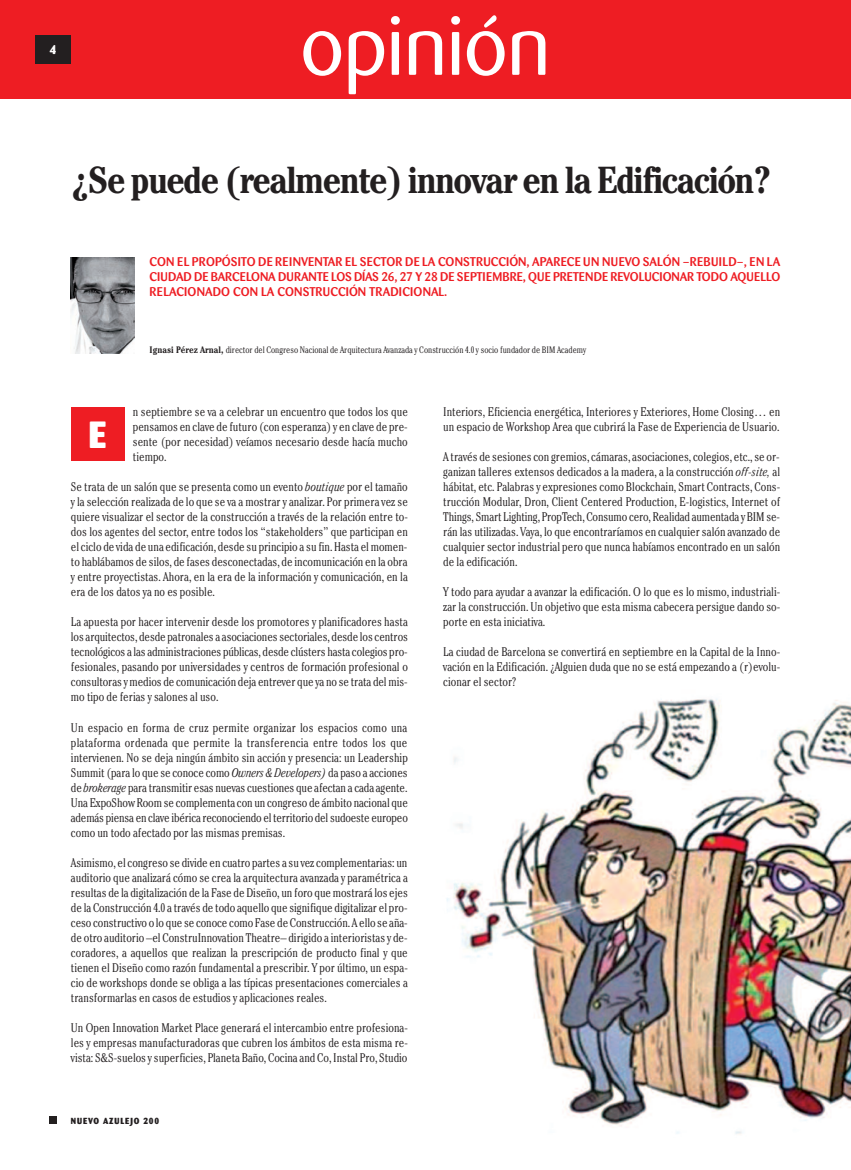
<style>
.page{position:relative;width:851px;height:1170px;background:#fff}
.page>*{position:absolute;margin:0;border:0;box-sizing:border-box;transform-origin:0 0}
.t1{font:82.62px "Barmeno";color:#fff}
.t2{font:700 condensed 37.5px "Cheltenham";letter-spacing:-.045em;color:#231f20}
.t3{font:800 37.5px "Barmeno";color:#fff}
.t4{font:300 condensed 12.5px/15px "Cheltenham";color:#231f20;text-align:justify}
.t5{font:500 12.5px/15px "Barmeno";letter-spacing:.015em;color:#ee1d23;text-align:justify}
.t6{font:800 12.5px "Barmeno";color:#fff}
.t7{font:300 condensed 9.38px "Cheltenham";color:#231f20}
.t8{font:800 8.75px "Barmeno";letter-spacing:.1em;color:#231f20}
.s1{font-weight:700}
.s2{font-style:italic}
</style>
<div class="page">
<img style="left:446px;top:699px;width:404px;height:435px">
<div style="left:50px;top:1116px;width:7px;height:7px;background:#231f20"></div>
<img style="left:71px;top:257px;width:63px;height:96px">
<div style="left:0;top:0;width:850px;height:99px;background:#ee1d23"></div>
<div style="left:35px;top:35px;width:36px;height:29px;background:#231f20"></div>
<div style="left:71px;top:407px;width:53px;height:53px;background:#ee1d23"></div>
<p class="t6" style="left:50px;top:45px;width:8px">4</p>
<h1 class="t1" style="left:301px;top:12px;width:251px">opinión</h1>
<h2 class="t2" style="left:71px;top:167px;width:702px">¿Se puede (realmente) innovar en la Edificación?</h2>
<p class="t5" style="left:149px;top:255px;width:632px">CON EL PROPÓSITO DE REINVENTAR EL SECTOR DE LA CONSTRUCCIÓN, APARECE UN NUEVO SALÓN –REBUILD–, EN LA CIUDAD DE BARCELONA DURANTE LOS DÍAS 26, 27 Y 28 DE SEPTIEMBRE, QUE PRETENDE REVOLUCIONAR TODO AQUELLO RELACIONADO CON LA CONSTRUCCIÓN TRADICIONAL.</p>
<p class="t7" style="left:149px;top:347px;width:438px"><span class="s1">Ignasi Pérez Arnal,</span> director del Congreso Nacional de Arquitectura Avanzada y Construcción 4.0 y socio fundador de BIM Academy</p>
<p class="t4" style="left:133px;top:405px;width:276px">n septiembre se va a celebrar un encuentro que todos los que pensamos en clave de futuro (con esperanza) y en clave de pre&shy;sente (por necesidad) veíamos necesario desde hacía mucho tiempo.</p>
<p class="t4" style="left:71px;top:480px;width:338px">Se trata de un salón que se presenta como un evento <span class="s2">boutique</span> por el tamaño y la selección realizada de lo que se va a mostrar y analizar. Por primera vez se quiere visualizar el sector de la construcción a través de la relación entre to&shy;dos los agentes del sector, entre todos los “stakeholders” que participan en el ciclo de vida de una edificación, desde su principio a su fin. Hasta el momen&shy;to hablábamos de silos, de fases desconectadas, de incomunicación en la obra y entre proyectistas. Ahora, en la era de la información y comunicación, en la era de los datos ya no es posible.</p>
<p class="t4" style="left:71px;top:615px;width:338px">La apuesta por hacer intervenir desde los promotores y planificadores hasta los arquitectos, desde patronales a asociaciones sectoriales, desde los centros tecnológicos a las administraciones públicas, desde clústers hasta colegios pro&shy;fesionales, pasando por universidades y centros de formación profesional o consultoras y medios de comunicación deja entrever que ya no se trata del mis&shy;mo tipo de ferias y salones al uso.</p>
<p class="t4" style="left:71px;top:720px;width:338px">Un espacio en forma de cruz permite organizar los espacios como una plataforma ordenada que permite la transferencia entre todos los que intervienen. No se deja ningún ámbito sin acción y presencia: un Leadership Summit (para lo que se conoce como <span class="s2">Owners &amp; Developers)</span> da paso a acciones de <span class="s2">brokerage</span> para transmitir esas nuevas cuestiones que afectan a cada agente.<br>Una ExpoShow Room se complementa con un congreso de ámbito nacional que además piensa en clave ibérica reconociendo el territorio del sudoeste europeo como un todo afectado por las mismas premisas.</p>
<p class="t4" style="left:71px;top:855px;width:338px">Asimismo, el congreso se divide en cuatro partes a su vez complementarias: un auditorio que analizará cómo se crea la arquitectura avanzada y paramétrica a resultas de la digitalización de la Fase de Diseño, un foro que mostrará los ejes de la Construcción 4.0 a través de todo aquello que signifique digitalizar el pro&shy;ceso constructivo o lo que se conoce como Fase de Construcción. A ello se aña&shy;de otro auditorio –el ConstruInnovation Theatre– dirigido a interioristas y de&shy;coradores, a aquellos que realizan la prescripción de producto final y que tienen el Diseño como razón fundamental a prescribir. Y por último, un espa&shy;cio de workshops donde se obliga a las típicas presentaciones comerciales a transformarlas en casos de estudios y aplicaciones reales.</p>
<p class="t4" style="left:71px;top:1020px;width:338px">Un Open Innovation Market Place generará el intercambio entre profesiona&shy;les y empresas manufacturadoras que cubren los ámbitos de esta misma re&shy;vista: S&amp;S-suelos y superficies, Planeta Baño, Cocina and Co, Instal Pro, Studio</p>
<h2 class="t3" style="left:88px;top:419px;width:19px">E</h2>
<p class="t8" style="left:71px;top:1117px;width:90px">NUEVO AZULEJO 200</p>
<p class="t4" style="left:443px;top:405px;width:338px">Interiors, Eficiencia energética, Interiores y Exteriores, Home Closing… en un espacio de Workshop Area que cubrirá la Fase de Experiencia de Usuario.</p>
<p class="t4" style="left:443px;top:450px;width:338px">A través de sesiones con gremios, cámaras, asociaciones, colegios, etc., se or&shy;ganizan talleres extensos dedicados a la madera, a la construcción <span class="s2">off-site,</span> al hábitat, etc. Palabras y expresiones como Blockchain, Smart Contracts, Cons&shy;trucción Modular, Dron, Client Centered Production, E-logistics, Internet of Things, Smart Lighting, PropTech, Consumo cero, Realidad aumentada y BIM se&shy;rán las utilizadas. Vaya, lo que encontraríamos en cualquier salón avanzado de cualquier sector industrial pero que nunca habíamos encontrado en un salón de la edificación.</p>
<p class="t4" style="left:443px;top:585px;width:338px">Y todo para ayudar a avanzar la edificación. O lo que es lo mismo, industriali&shy;zar la construcción. Un objetivo que esta misma cabecera persigue dando so&shy;porte en esta iniciativa.</p>
<p class="t4" style="left:443px;top:645px;width:338px">La ciudad de Barcelona se convertirá en septiembre en la Capital de la Inno&shy;vación en la Edificación. ¿Alguien duda que no se está empezando a (r)evolu&shy;cionar el sector?</p>
</div>
